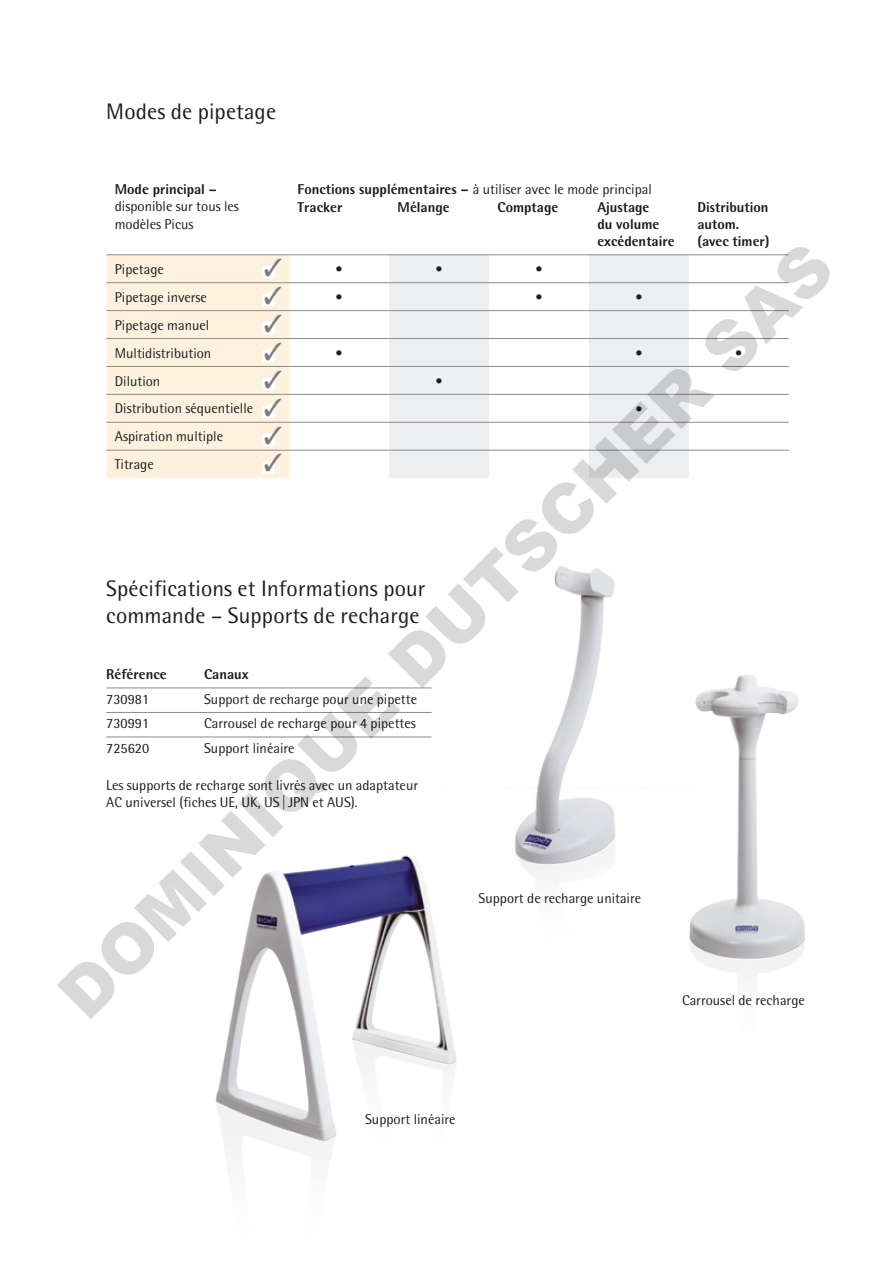
<style>
.page{position:relative;width:893px;height:1263px;background:#fff}
.page>*{position:absolute;margin:0;border:0;box-sizing:border-box;transform-origin:0 0}
.t1{font:900 67.95px "Arial";color:rgb(0 0 0/.15)}
.t2{font:22.5px/27px "Sartorius Rotis Sans";letter-spacing:.005em;color:#1b1c20}
.t3{font:14.25px/17.2px "Sartorius Rotis Sans";color:#1b1c20}
.t4{font:800 14.25px/17.2px "Sartorius Rotis Sans";color:#1b1c20}
.s1{font-weight:400}
.s2{color:#fff}
.s3{color:#7c7b7f}
</style>
<div class="page">
<img style="left:215px;top:855px;width:242px;height:302px">
<img style="left:412px;top:566px;width:203px;height:379px">
<img style="left:595px;top:659px;width:210px;height:318px">
<hr style="left:106px;top:712px;width:98px;height:1px;background:#8d8c90">
<hr style="left:204px;top:712px;width:228px;height:1px;background:#8d8c90">
<hr style="left:106px;top:737px;width:98px;height:1px;background:#8d8c90">
<hr style="left:204px;top:737px;width:228px;height:1px;background:#8d8c90">
<hr style="left:106px;top:688px;width:98px;height:1px;background:#8d8c90">
<hr style="left:204px;top:688px;width:228px;height:1px;background:#8d8c90">
<svg style="left:389px;top:255px;width:300px;height:223px;fill:#edeeef"></svg>
<hr style="left:106px;top:254px;width:183px;height:1px;background:#8d8c90">
<hr style="left:289px;top:254px;width:100px;height:1px;background:#8d8c90">
<hr style="left:389px;top:254px;width:100px;height:1px;background:#8d8c90">
<hr style="left:489px;top:254px;width:100px;height:1px;background:#8d8c90">
<hr style="left:589px;top:254px;width:100px;height:1px;background:#8d8c90">
<hr style="left:689px;top:254px;width:100px;height:1px;background:#8d8c90">
<hr style="left:289px;top:282px;width:100px;height:1px;background:#8d8c90">
<hr style="left:389px;top:282px;width:100px;height:1px;background:#8d8c90">
<hr style="left:489px;top:282px;width:100px;height:1px;background:#8d8c90">
<hr style="left:589px;top:282px;width:100px;height:1px;background:#8d8c90">
<hr style="left:689px;top:282px;width:100px;height:1px;background:#8d8c90">
<hr style="left:289px;top:310px;width:100px;height:1px;background:#8d8c90">
<hr style="left:389px;top:310px;width:100px;height:1px;background:#8d8c90">
<hr style="left:489px;top:310px;width:100px;height:1px;background:#8d8c90">
<hr style="left:589px;top:310px;width:100px;height:1px;background:#8d8c90">
<hr style="left:689px;top:310px;width:100px;height:1px;background:#8d8c90">
<hr style="left:289px;top:338px;width:100px;height:1px;background:#8d8c90">
<hr style="left:389px;top:338px;width:100px;height:1px;background:#8d8c90">
<hr style="left:489px;top:338px;width:100px;height:1px;background:#8d8c90">
<hr style="left:589px;top:338px;width:100px;height:1px;background:#8d8c90">
<hr style="left:689px;top:338px;width:100px;height:1px;background:#8d8c90">
<hr style="left:289px;top:366px;width:100px;height:1px;background:#8d8c90">
<hr style="left:389px;top:366px;width:100px;height:1px;background:#8d8c90">
<hr style="left:489px;top:366px;width:100px;height:1px;background:#8d8c90">
<hr style="left:589px;top:366px;width:100px;height:1px;background:#8d8c90">
<hr style="left:689px;top:366px;width:100px;height:1px;background:#8d8c90">
<hr style="left:289px;top:394px;width:100px;height:1px;background:#8d8c90">
<hr style="left:389px;top:394px;width:100px;height:1px;background:#8d8c90">
<hr style="left:489px;top:394px;width:100px;height:1px;background:#8d8c90">
<hr style="left:589px;top:394px;width:100px;height:1px;background:#8d8c90">
<hr style="left:689px;top:394px;width:100px;height:1px;background:#8d8c90">
<hr style="left:289px;top:422px;width:100px;height:1px;background:#8d8c90">
<hr style="left:389px;top:422px;width:100px;height:1px;background:#8d8c90">
<hr style="left:489px;top:422px;width:100px;height:1px;background:#8d8c90">
<hr style="left:589px;top:422px;width:100px;height:1px;background:#8d8c90">
<hr style="left:689px;top:422px;width:100px;height:1px;background:#8d8c90">
<hr style="left:289px;top:450px;width:100px;height:1px;background:#8d8c90">
<hr style="left:389px;top:450px;width:100px;height:1px;background:#8d8c90">
<hr style="left:489px;top:450px;width:100px;height:1px;background:#8d8c90">
<hr style="left:589px;top:450px;width:100px;height:1px;background:#8d8c90">
<hr style="left:689px;top:450px;width:100px;height:1px;background:#8d8c90">
<div style="left:106px;top:255px;width:183px;height:223px;background:#fef2df"></div>
<h2 class="t2" style="left:106px;top:98px;width:171px">Modes de pipetage</h2>
<p class="t4" style="left:298px;top:180px;width:356px;line-height:17.7px">Fonctions supplémentaires – <span class="s1">à utiliser avec le mode principal<br></span>Tracker</p>
<p class="t4" style="left:115px;top:180px;width:103px">Mode principal –</p>
<p class="t3" style="left:115px;top:198px;width:126px">disponible sur tous les modèles Picus</p>
<p class="t4" style="left:398px;top:198px;width:54px">Mélange</p>
<p class="t4" style="left:497px;top:198px;width:62px">Comptage</p>
<p class="t4" style="left:597px;top:198px;width:79px">Ajustage<br>du volume excédentaire</p>
<p class="t4" style="left:697px;top:198px;width:74px">Distribution autom. (avec timer)</p>
<h1 class="t1" style="left:35px;top:971px;width:1063px;rotate:-45deg">DOMINIQUE DUTSCHER SAS</h1>
<p class="t3" style="left:115px;top:260px;width:51px">Pipetage</p>
<p class="t3" style="left:336px;top:261px;width:9px">•</p>
<p class="t3" style="left:435px;top:261px;width:9px">•</p>
<p class="t3" style="left:535px;top:261px;width:9px">•</p>
<p class="t3" style="left:115px;top:288px;width:94px">Pipetage inverse</p>
<p class="t3" style="left:336px;top:289px;width:9px">•</p>
<p class="t3" style="left:535px;top:289px;width:9px">•</p>
<p class="t3" style="left:635px;top:289px;width:9px">•</p>
<p class="t3" style="left:115px;top:316px;width:96px">Pipetage manuel</p>
<p class="t3" style="left:115px;top:344px;width:98px">Multidistribution</p>
<p class="t3" style="left:336px;top:344px;width:9px">•</p>
<p class="t3" style="left:635px;top:344px;width:9px">•</p>
<p class="t3" style="left:735px;top:344px;width:9px">•</p>
<p class="t3" style="left:115px;top:372px;width:47px">Dilution</p>
<p class="t3" style="left:435px;top:372px;width:9px">•</p>
<p class="t3" style="left:115px;top:400px;width:169px">Distribution séquentielle <span class="s2">■</span><span class="s3">✓</span></p>
<p class="t3" style="left:635px;top:400px;width:9px">•</p>
<p class="t3" style="left:115px;top:428px;width:110px">Aspiration multiple</p>
<p class="t3" style="left:115px;top:456px;width:41px">Titrage</p>
<h2 class="t2" style="left:106px;top:574px;width:321px">Spécifications et Informations pour commande – Supports de recharge</h2>
<p class="t4" style="left:106px;top:666px;width:62px">Référence</p>
<p class="t4" style="left:204px;top:666px;width:46px">Canaux</p>
<p class="t3" style="left:106px;top:690px;width:44px">730981</p>
<p class="t3" style="left:204px;top:690px;width:214px">Support de recharge pour une pipette</p>
<p class="t3" style="left:106px;top:715px;width:44px">730991</p>
<p class="t3" style="left:204px;top:715px;width:213px">Carrousel de recharge pour 4 pipettes</p>
<p class="t3" style="left:106px;top:739px;width:44px">725620</p>
<p class="t3" style="left:204px;top:739px;width:92px">Support linéaire</p>
<p class="t3" style="left:106px;top:776px;width:313px">Les supports de recharge sont livrés avec un adaptateur<br>AC universel (fiches UE, UK, US |JPN et AUS).</p>
<p class="t3" style="left:478px;top:889px;width:164px">Support de recharge unitaire</p>
<p class="t3" style="left:682px;top:991px;width:124px">Carrousel de recharge</p>
<p class="t3" style="left:365px;top:1111px;width:92px">Support linéaire</p>
</div>
